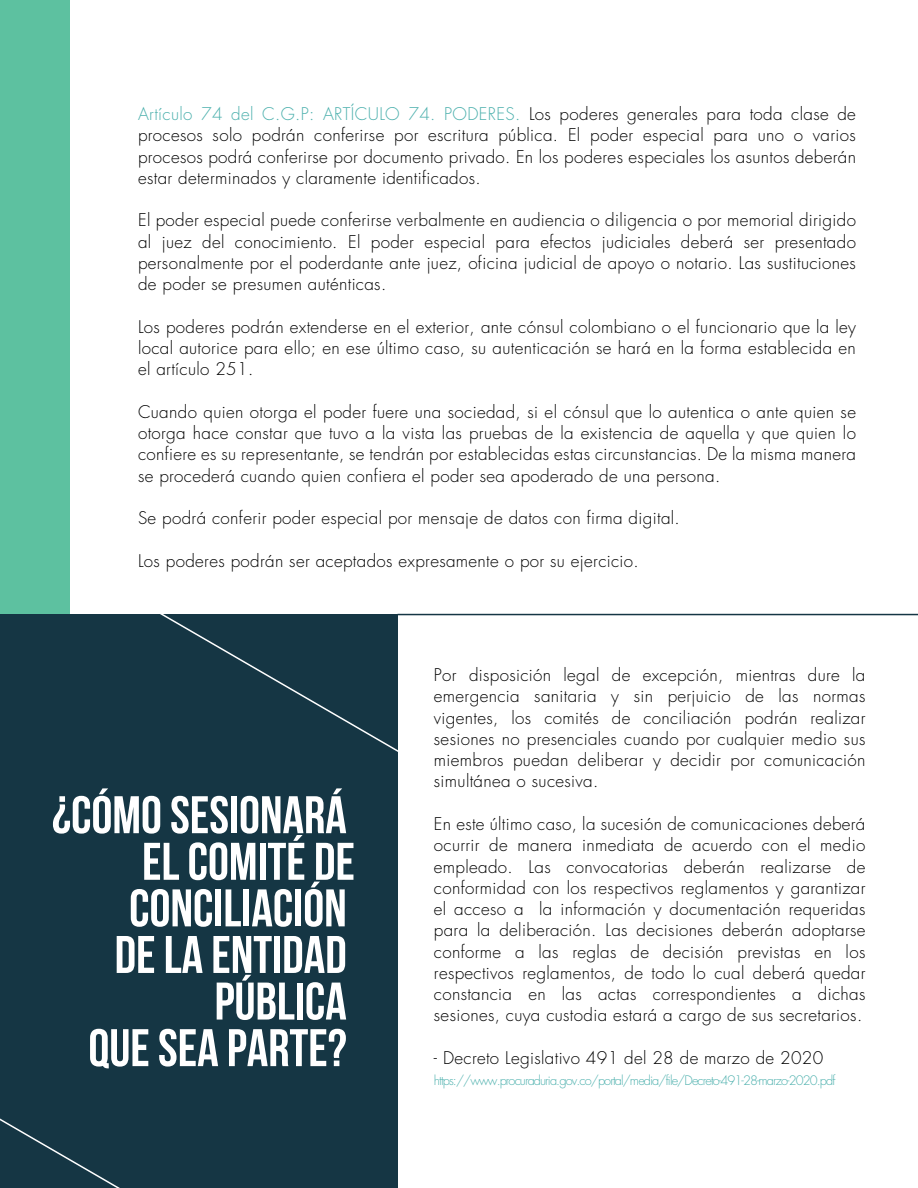
<style>
.page{position:relative;width:918px;height:1188px;background:#fff}
.page>*{position:absolute;margin:0;border:0;box-sizing:border-box;transform-origin:0 0}
.t1{font:700 52.8px/46.7px "Bebas Neue";color:#fff;text-align:right}
.t2{font:300 16.95px/21.3px "Futura";letter-spacing:.02em;color:#000;text-align:justify}
.t3{font:300 12.75px "Futura";letter-spacing:-.07em;color:#4cb0ad}
.s1{color:#4cb0ad}
</style>
<div class="page">
<div style="left:0;top:0;width:70px;height:622px;background:#5dc1a0"></div>
<div style="left:0;top:615px;width:398px;height:573px;background:#153644"></div>
<svg style="left:103px;top:613px;width:458px;height:139px"></svg>
<svg style="left:0;top:1118px;width:120px;height:70px"></svg>
<hr style="left:398px;top:614px;width:520px;height:1px;background:#153644">
<p class="t2" style="left:138px;top:104px;width:719px"><span class="s1">Artículo 74 del C.G.P: ARTÍCULO 74. PODERES.</span> Los poderes generales para toda clase de procesos solo podrán conferirse por escritura pública. El poder especial para uno o varios procesos podrá conferirse por documento privado. En los poderes especiales los asuntos deberán estar determinados y claramente identificados.</p>
<p class="t2" style="left:138px;top:210px;width:720px">El poder especial puede conferirse verbalmente en audiencia o diligencia o por memorial dirigido al juez del conocimiento. El poder especial para efectos judiciales deberá ser presentado personalmente por el poderdante ante juez, oficina judicial de apoyo o notario. Las sustituciones de poder se presumen auténticas.</p>
<p class="t2" style="left:138px;top:316px;width:720px">Los poderes podrán extenderse en el exterior, ante cónsul colombiano o el funcionario que la ley local autorice para ello; en ese último caso, su autenticación se hará en la forma establecida en el artículo 251.</p>
<p class="t2" style="left:138px;top:401px;width:720px">Cuando quien otorga el poder fuere una sociedad, si el cónsul que lo autentica o ante quien se otorga hace constar que tuvo a la vista las pruebas de la existencia de aquella y que quien lo confiere es su representante, se tendrán por establecidas estas circunstancias. De la misma manera se procederá cuando quien confiera el poder sea apoderado de una persona.</p>
<p class="t2" style="left:138px;top:508px;width:543px">Se podrá conferir poder especial por mensaje de datos con firma digital.</p>
<p class="t2" style="left:138px;top:550px;width:502px">Los poderes podrán ser aceptados expresamente o por su ejercicio.</p>
<h1 class="t1" style="left:52px;top:791px;width:304px">¿CÓMO SESIONARÁ<br>EL COMITÉ DE<br>CONCILIACIÓN<br>DE LA ENTIDAD<br>PÚBLICA<br>QUE SEA PARTE?</h1>
<p class="t2" style="left:434px;top:665px;width:433px">Por disposición legal de excepción, mientras dure la emergencia sanitaria y sin perjuicio de las normas vigentes, los comités de conciliación podrán realizar sesiones no presenciales cuando por cualquier medio sus miembros puedan deliberar y decidir por comunicación simultánea o sucesiva.</p>
<p class="t2" style="left:434px;top:814px;width:433px">En este último caso, la sucesión de comunicaciones deberá ocurrir de manera inmediata de acuerdo con el medio empleado. Las convocatorias deberán realizarse de conformidad con los respectivos reglamentos y garantizar el acceso a la información y documentación requeridas para la deliberación. Las decisiones deberán adoptarse conforme a las reglas de decisión previstas en los respectivos reglamentos, de todo lo cual deberá quedar constancia en las actas correspondientes a dichas sesiones, cuya custodia estará a cargo de sus secretarios.</p>
<p class="t2" style="left:434px;top:1048px;width:391px">- Decreto Legislativo 491 del 28 de marzo de 2020</p>
<p class="t3" style="left:434px;top:1073px;width:403px">https://www.procuraduria.gov.co/portal/media/file/Decreto-491-28-marzo-2020.pdf</p>
</div>
